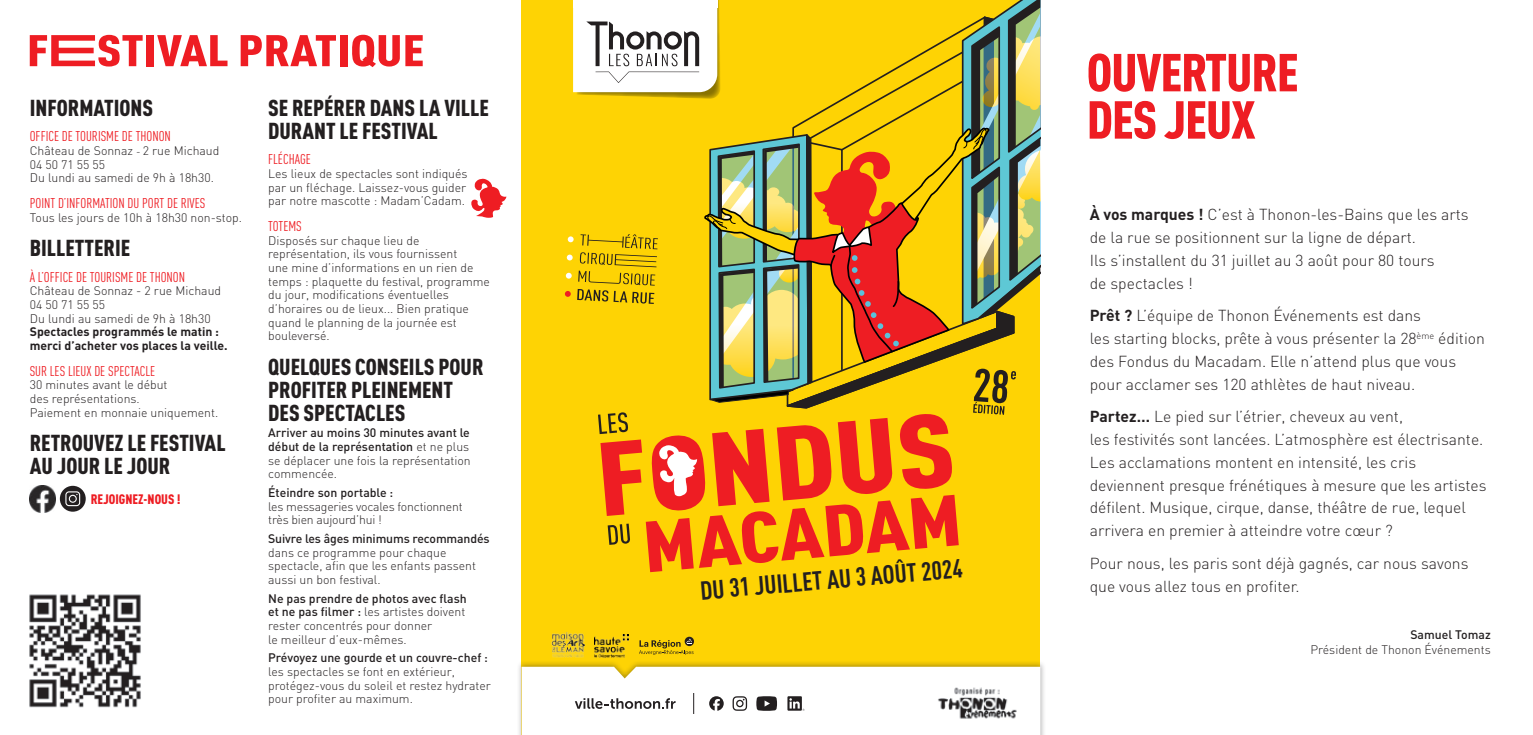
<style>
.page{position:relative;width:1533px;height:735px;background:#fff}
.page>*{position:absolute;margin:0;border:0;box-sizing:border-box;transform-origin:0 0}
.t1{font:900 52.5px/47.2px "DIN Cond";letter-spacing:-.02em;color:#ee1d23}
.t2{font:700 25.72px "DIN Cond";color:#231f20}
.t3{font:900 22.75px/23.3px "DIN Cond";color:#231f20}
.t4{font:300 15.75px/22.8px "DIN";color:#231f20}
.t5{font:14px "DIN Cond";color:#ee1d23}
.t6{font:900 13.47px "DIN Cond";color:#ee1d23}
.t7{font:300 12.25px/13.7px "DIN";color:#231f20}
.t8{font:500 12.25px/13.7px "DIN";color:#231f20}
.t9{font:700 12.25px/13.7px "DIN";color:#231f20}
.s1{font-size:10.5px}
.s2{font-weight:300}
.s3{font-weight:500}
.s4{font-weight:700}
</style>
<div class="page">
<svg style="left:471px;top:178px;width:36px;height:40px"></svg>
<svg style="left:30px;top:35px;width:113px;height:31px"></svg>
<div style="left:147px;top:35px;width:7px;height:31px;background:#ee1d23"></div>
<svg style="left:157px;top:35px;width:70px;height:31px"></svg>
<svg style="left:241px;top:35px;width:95px;height:31px"></svg>
<div style="left:340px;top:35px;width:7px;height:31px;background:#ee1d23"></div>
<svg style="left:352px;top:35px;width:71px;height:32px"></svg>
<img style="left:30px;top:485px;width:26px;height:26px">
<svg style="left:60px;top:485px;width:26px;height:26px"></svg>
<svg style="left:65px;top:491px;width:15px;height:15px"></svg>
<div style="left:521px;top:0;width:519px;height:697px;background:#fed304"></div>
<svg style="left:685px;top:636px;width:9px;height:9px"></svg>
<svg style="left:639px;top:638px;width:54px;height:16px"></svg>
<img style="left:595px;top:634px;width:34px;height:22px">
<img style="left:551px;top:632px;width:34px;height:26px">
<div style="left:516px;top:659px;width:529px;height:75px;background:#231f20;opacity:.35"></div>
<svg style="left:521px;top:666px;width:519px;height:68px"></svg>
<img style="left:931px;top:686px;width:90px;height:36px">
<img style="left:29px;top:594px;width:112px;height:114px">
<svg style="left:565px;top:0;width:475px;height:572px"></svg>
<div style="left:573px;top:0;width:144px;height:7px;background:#fff"></div>
<h3 class="t3" style="left:30px;top:95px;width:125px">INFORMATIONS</h3>
<p class="t5" style="left:30px;top:128px;width:143px">OFFICE DE TOURISME DE THONON</p>
<p class="t7" style="left:30px;top:143px;width:191px">Château de Sonnaz <span class="s1">-</span> 2 rue Michaud<br>04 50 71 55 55<br>Du lundi au samedi de 9h à 18h30.</p>
<p class="t5" style="left:30px;top:195px;width:177px">POINT D’INFORMATION DU PORT DE RIVES</p>
<p class="t7" style="left:30px;top:210px;width:214px">Tous les jours de 10h à 18h30 non-stop.</p>
<h3 class="t3" style="left:30px;top:235px;width:102px">BILLETTERIE</h3>
<p class="t5" style="left:30px;top:268px;width:157px">À L’OFFICE DE TOURISME DE THONON</p>
<p class="t7" style="left:30px;top:284px;width:193px">Château de Sonnaz - 2 rue Michaud<br>04 50 71 55 55<br>Du lundi au samedi de 9h à 18h30</p>
<p class="t9" style="left:30px;top:324px;width:199px">Spectacles programmés le matin : merci d’acheter vos places la veille.</p>
<p class="t5" style="left:30px;top:362px;width:127px">SUR LES LIEUX DE SPECTACLE</p>
<p class="t7" style="left:30px;top:378px;width:190px">30 minutes avant le début<br>des représentations.<br>Paiement en monnaie uniquement.</p>
<h3 class="t3" style="left:30px;top:430px;width:197px">RETROUVEZ LE FESTIVAL<br>AU JOUR LE JOUR</h3>
<p class="t6" style="left:91px;top:491px;width:91px">REJOIGNEZ-NOUS !</p>
<h3 class="t3" style="left:268px;top:95px;width:222px">SE REPÉRER DANS LA VILLE<br>DURANT LE FESTIVAL</h3>
<p class="t5" style="left:268px;top:151px;width:44px">FLÉCHAGE</p>
<p class="t7" style="left:268px;top:167px;width:201px;text-align:justify">Les lieux de spectacles sont indiqués par un fléchage. Laissez-vous guider par notre mascotte : Madam’Cadam.</p>
<p class="t5" style="left:268px;top:218px;width:35px">TOTEMS</p>
<p class="t7" style="left:268px;top:233px;width:223px">Disposés sur chaque lieu de représentation, ils vous fournissent<br>une mine d’informations en un rien de temps : plaquette du festival, programme du jour, modifications éventuelles d’horaires ou de lieux... Bien pratique quand le planning de la journée est bouleversé.</p>
<h3 class="t3" style="left:268px;top:354px;width:217px">QUELQUES CONSEILS POUR<br>PROFITER PLEINEMENT<br>DES SPECTACLES</h3>
<p class="t8" style="left:268px;top:425px;width:204px">Arriver au moins 30 minutes avant le début de la représentation <span class="s2">et ne plus se déplacer une fois la représentation commencée.</span></p>
<p class="t8" style="left:268px;top:485px;width:127px">Éteindre son portable :</p>
<p class="t7" style="left:268px;top:499px;width:196px">les messageries vocales fonctionnent très bien aujourd’hui !</p>
<p class="t8" style="left:268px;top:531px;width:223px">Suivre les âges minimums recommandés</p>
<p class="t7" style="left:268px;top:545px;width:209px">dans ce programme pour chaque spectacle, afin que les enfants passent aussi un bon festival.</p>
<p class="t7" style="left:268px;top:591px;width:200px"><span class="s3">Ne pas prendre de photos avec flash et ne pas filmer :</span> les artistes doivent rester concentrés pour donner<br>le meilleur d’eux-mêmes.</p>
<p class="t8" style="left:268px;top:650px;width:221px">Prévoyez une gourde et un couvre-chef :</p>
<p class="t7" style="left:268px;top:664px;width:224px">les spectacles se font en extérieur, protégez-vous du soleil et restez hydrater pour profiter au maximum.</p>
<h2 class="t2" style="left:699px;top:574px;width:265px;rotate:-5deg">DU 31 JUILLET AU 3 AOÛT 2024</h2>
<h1 class="t1" style="left:1087px;top:47px;width:213px">OUVERTURE<br>DES JEUX</h1>
<p class="t4" style="left:1090px;top:203px;width:380px"><span class="s4">À vos marques !</span> C’est à Thonon-les-Bains que les arts de la rue se positionnent sur la ligne de départ.<br>Ils s’installent du 31 juillet au 3 août pour 80 tours<br>de spectacles !</p>
<p class="t4" style="left:1090px;top:304px;width:397px"><span class="s4">Prêt ?</span> L’équipe de Thonon Événements est dans<br>les starting blocks, prête à vous présenter la 28<sup>ème</sup> édition des Fondus du Macadam. Elle n’attend plus que vous pour acclamer ses 120 athlètes de haut niveau.</p>
<p class="t4" style="left:1090px;top:405px;width:398px"><span class="s4">Partez…</span> Le pied sur l’étrier, cheveux au vent,<br>les festivités sont lancées. L’atmosphère est électrisante.<br>Les acclamations montent en intensité, les cris deviennent presque frénétiques à mesure que les artistes défilent. Musique, cirque, danse, théâtre de rue, lequel arrivera en premier à atteindre votre cœur ?</p>
<p class="t4" style="left:1090px;top:551px;width:380px">Pour nous, les paris sont déjà gagnés, car nous savons que vous allez tous en profiter.</p>
<p class="t8" style="left:1410px;top:627px;width:82px">Samuel Tomaz</p>
<p class="t7" style="left:1310px;top:642px;width:182px">Président de Thonon Événements</p>
</div>
